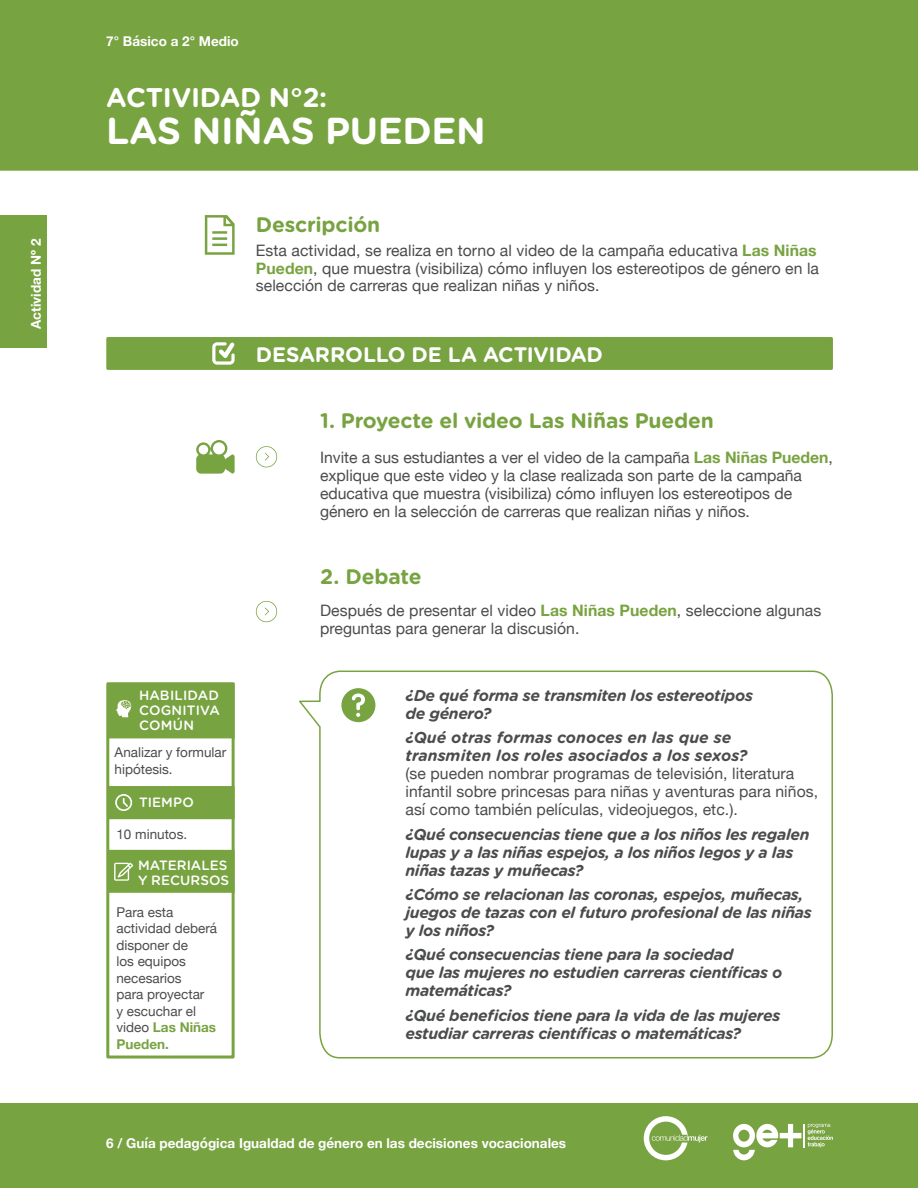
<style>
.page{position:relative;width:918px;height:1188px;background:#fff}
.page>*{position:absolute;margin:0;border:0;box-sizing:border-box;transform-origin:0 0}
.Titulo-actividad{font:700 37.5px "Gotham Rounded";letter-spacing:-.01em;color:#fff}
.Titulo-actividad-2{font:700 27px "Gotham Rounded";letter-spacing:-.01em;color:#fff}
.Título_interior{font:700 21px "Gotham Rounded";letter-spacing:-.01em;color:#78a341}
.Título_interior-2{font:700 21px "Gotham Rounded";letter-spacing:-.015em;color:#fff}
.Párrafo{font:15.75px/18px "Helvetica Neue";letter-spacing:.005em;color:#4b4c4d}
.Párrafo_-_frases{font:italic 700 15.75px/18px "Gotham Rounded";letter-spacing:-.02em;color:#4b4c4d}
.Párrafo-2{font:italic 700 15.75px/18px "Gotham Rounded";letter-spacing:.005em;color:#4b4c4d}
.Párrafo_-_expl{font:13.5px/16.5px "Helvetica Neue";color:#4b4c4d}
.información_página{font:700 13.5px "Helvetica Neue";color:#fff}
.Título-expl{font:500 13.5px "Gotham Rounded";letter-spacing:.005em;color:#fff}
.s1{font-weight:700;color:#78a341}
</style>
<div class="page">
<div style="left:0;top:1103px;width:918px;height:85px;background:#78a341"></div>
<svg style="left:644px;top:1116px;width:64px;height:44px"></svg>
<svg style="left:733px;top:1124px;width:100px;height:36px"></svg>
<div style="left:0;top:0;width:918px;height:171px;background:#78a341"></div>
<div style="left:106px;top:337px;width:727px;height:33px;background:#78a341;border:3px solid #78a341"></div>
<svg style="left:205px;top:215px;width:30px;height:40px"></svg>
<svg style="left:256px;top:446px;width:21px;height:21px"></svg>
<svg style="left:256px;top:601px;width:21px;height:21px"></svg>
<svg style="left:196px;top:440px;width:39px;height:34px"></svg>
<svg style="left:212px;top:342px;width:23px;height:23px"></svg>
<div style="left:107px;top:683px;width:128px;height:55px;background:#78a341"></div>
<div style="left:106px;top:682px;width:129px;height:377px;border:3px solid #78a341"></div>
<svg style="left:116px;top:700px;width:16px;height:17px"></svg>
<div style="left:107px;top:786px;width:128px;height:33px;background:#78a341"></div>
<svg style="left:115px;top:794px;width:17px;height:17px"></svg>
<div style="left:107px;top:850px;width:128px;height:43px;background:#78a341;border:2px solid #78a341"></div>
<svg style="left:114px;top:863px;width:19px;height:18px"></svg>
<svg style="left:299px;top:670px;width:534px;height:389px"></svg>
<div style="left:0;top:215px;width:47px;height:133px;background:#78a341"></div>
<p class="información_página" style="left:25px;top:329px;width:91px;rotate:-90deg">Actividad Nº 2</p>
<p class="información_página" style="left:106px;top:31px;width:134px">7° Básico a 2° Medio</p>
<p class="Titulo-actividad-2" style="left:106px;top:78px;width:222px">ACTIVIDAD N°2:</p>
<p class="Titulo-actividad" style="left:106px;top:104px;width:381px">LAS NIÑAS PUEDEN</p>
<p class="Título_interior" style="left:256px;top:209px;width:126px">Descripción</p>
<p class="Párrafo" style="left:256px;top:243px;width:565px;line-height:17.2px">Esta actividad, se realiza en torno al video de la campaña educativa <span class="s1">Las Niñas<br>Pueden</span>, que muestra (visibiliza) cómo influyen los estereotipos de género en la selección de carreras que realizan niñas y niños.</p>
<p class="Título_interior-2" style="left:256px;top:339px;width:349px">DESARROLLO DE LA ACTIVIDAD</p>
<p class="Título_interior" style="left:320px;top:405px;width:395px">1. Proyecte el video Las Niñas Pueden</p>
<p class="Párrafo" style="left:320px;top:449px;width:514px">Invite a sus estudiantes a ver el video de la campaña <span class="s1">Las Niñas Pueden</span>, explique que este video y la clase realizada son parte de la campaña educativa que muestra (visibiliza) cómo influyen los estereotipos de género en la selección de carreras que realizan niñas y niños.</p>
<p class="Título_interior" style="left:320px;top:562px;width:103px">2. Debate</p>
<p class="Título-expl" style="left:139px;top:686px;width:81px">HABILIDAD</p>
<p class="Título-expl" style="left:139px;top:701px;width:82px">COGNITIVA</p>
<p class="Título-expl" style="left:139px;top:716px;width:57px">COMÚN</p>
<p class="Párrafo_-_expl" style="left:115px;top:745px;width:113px">Analizar y formular hipótesis.</p>
<p class="Título-expl" style="left:139px;top:793px;width:56px">TIEMPO</p>
<p class="Párrafo_-_expl" style="left:116px;top:826px;width:72px">10 minutos.</p>
<p class="Título-expl" style="left:138px;top:856px;width:91px">MATERIALES</p>
<p class="Título-expl" style="left:138px;top:871px;width:93px">Y RECURSOS</p>
<p class="Párrafo_-_expl" style="left:116px;top:905px;width:102px">Para esta actividad deberá disponer de<br>los equipos necesarios<br>para proyectar<br>y escuchar el video <span class="s1">Las Niñas<br>Pueden.</span></p>
<p class="Párrafo" style="left:320px;top:603px;width:503px">Después de presentar el video <span class="s1">Las Niñas Pueden</span>, seleccione algunas preguntas para generar la discusión.</p>
<p class="Párrafo_-_frases" style="left:405px;top:686px;width:349px">¿De qué forma se transmiten los estereotipos</p>
<p class="Párrafo_-_frases" style="left:405px;top:704px;width:88px">de género?</p>
<p class="Párrafo-2" style="left:405px;top:728px;width:343px">¿Qué otras formas conoces en las que se transmiten los roles asociados a los sexos?</p>
<p class="Párrafo" style="left:405px;top:765px;width:414px">(se pueden nombrar programas de televisión, literatura infantil sobre princesas para niñas y aventuras para niños, así como también películas, videojuegos, etc.).</p>
<p class="Párrafo_-_frases" style="left:405px;top:824px;width:405px">¿Qué consecuencias tiene que a los niños les regalen lupas y a las niñas espejos, a los niños legos y a las niñas tazas y muñecas?</p>
<p class="Párrafo_-_frases" style="left:405px;top:885px;width:408px">¿Cómo se relacionan las coronas, espejos, muñecas, juegos de tazas con el futuro profesional de las niñas y los niños?</p>
<p class="Párrafo_-_frases" style="left:405px;top:945px;width:329px">¿Qué consecuencias tiene para la sociedad</p>
<p class="Párrafo_-_frases" style="left:405px;top:963px;width:379px">que las mujeres no estudien carreras científicas o matemáticas?</p>
<p class="Párrafo_-_frases" style="left:405px;top:1005px;width:376px">¿Qué beneficios tiene para la vida de las mujeres estudiar carreras científicas o matemáticas?</p>
<p class="información_página" style="left:106px;top:1133px;width:461px">6 / Guía pedagógica Igualdad de género en las decisiones vocacionales</p>
</div>
